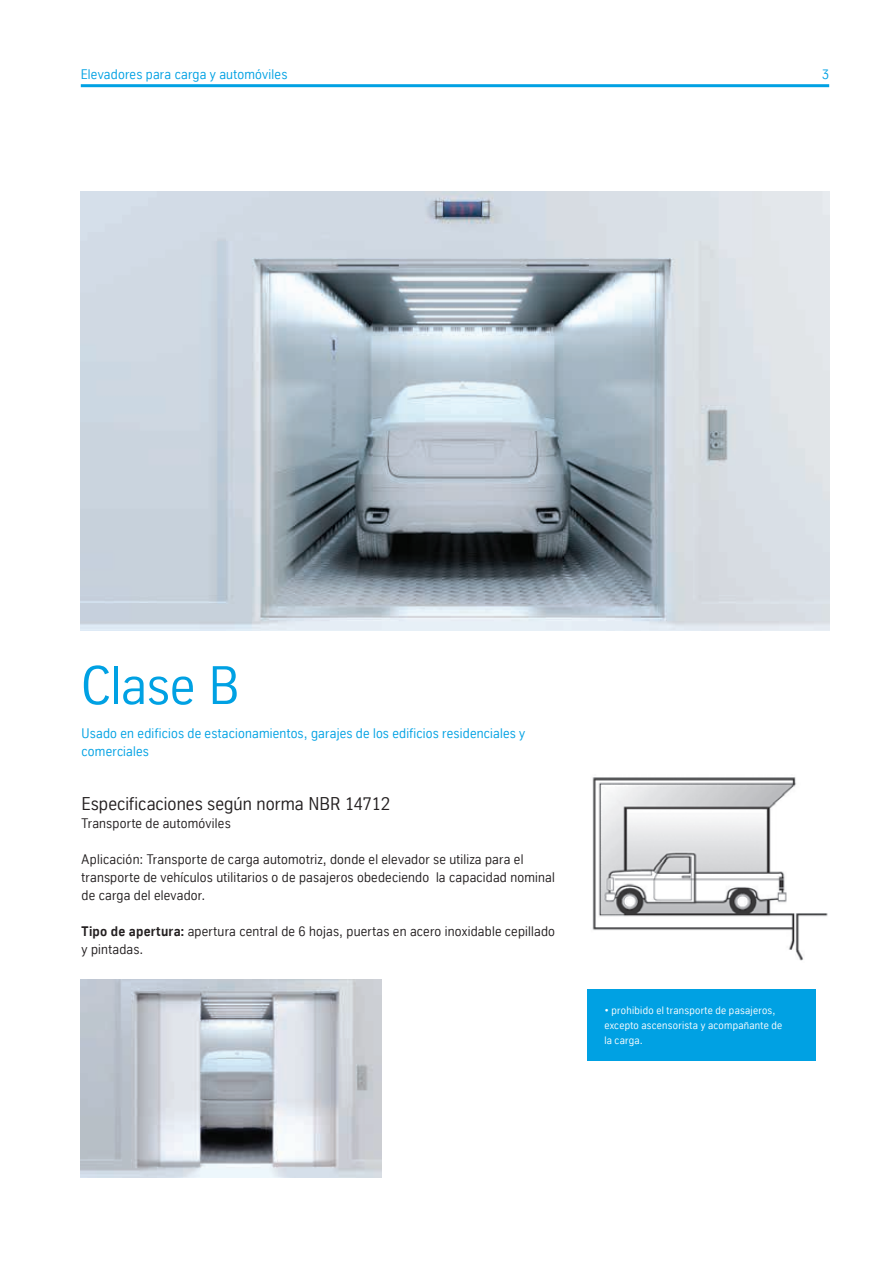
<style>
.page{position:relative;width:893px;height:1263px;background:#fff}
.page>*{position:absolute;margin:0;border:0;box-sizing:border-box;transform-origin:0 0}
.t1{font:52.5px "TK Type";letter-spacing:-.005em;color:#00a1e3}
.t2{font:18px "TK Type";letter-spacing:.005em;color:#231f20}
.t3{font:13.5px/18px "TK Type";letter-spacing:.015em;color:#231f20}
.t4{font:13.5px/18px "TK Type";letter-spacing:.015em;color:#00a1e3}
.t5{font:10.5px/15px "TK Type";letter-spacing:.025em;color:#fff}
.s1{font-weight:700}
</style>
<div class="page">
<hr style="left:81px;top:84px;width:748px;height:3px;background:#00a1e3">
<img style="left:81px;top:191px;width:748px;height:439px">
<img style="left:81px;top:980px;width:301px;height:198px">
<img style="left:592px;top:777px;width:236px;height:184px">
<div style="left:587px;top:989px;width:229px;height:72px;background:#00a1e3"></div>
<p class="t4" style="left:81px;top:65px;width:208px">Elevadores para carga y automóviles</p>
<p class="t4" style="left:822px;top:65px;width:9px">3</p>
<h1 class="t1" style="left:81px;top:656px;width:160px">Clase B</h1>
<p class="t4" style="left:82px;top:724px;width:445px">Usado en edificios de estacionamientos, garajes de los edificios residenciales y comerciales</p>
<h2 class="t2" style="left:82px;top:794px;width:310px">Especificaciones según norma NBR 14712</h2>
<p class="t3" style="left:82px;top:814px;width:151px">Transporte de automóviles</p>
<p class="t3" style="left:82px;top:850px;width:475px">Aplicación: Transporte de carga automotriz, donde el elevador se utiliza para el transporte de vehículos utilitarios o de pasajeros obedeciendo la capacidad nominal de carga del elevador.</p>
<p class="t3" style="left:82px;top:922px;width:475px"><span class="s1">Tipo de apertura:</span> apertura central de 6 hojas, puertas en acero inoxidable cepillado y pintadas.</p>
<p class="t5" style="left:604px;top:1003px;width:179px">• prohibido el transporte de pasajeros, excepto ascensorista y acompañante de la carga.</p>
</div>
